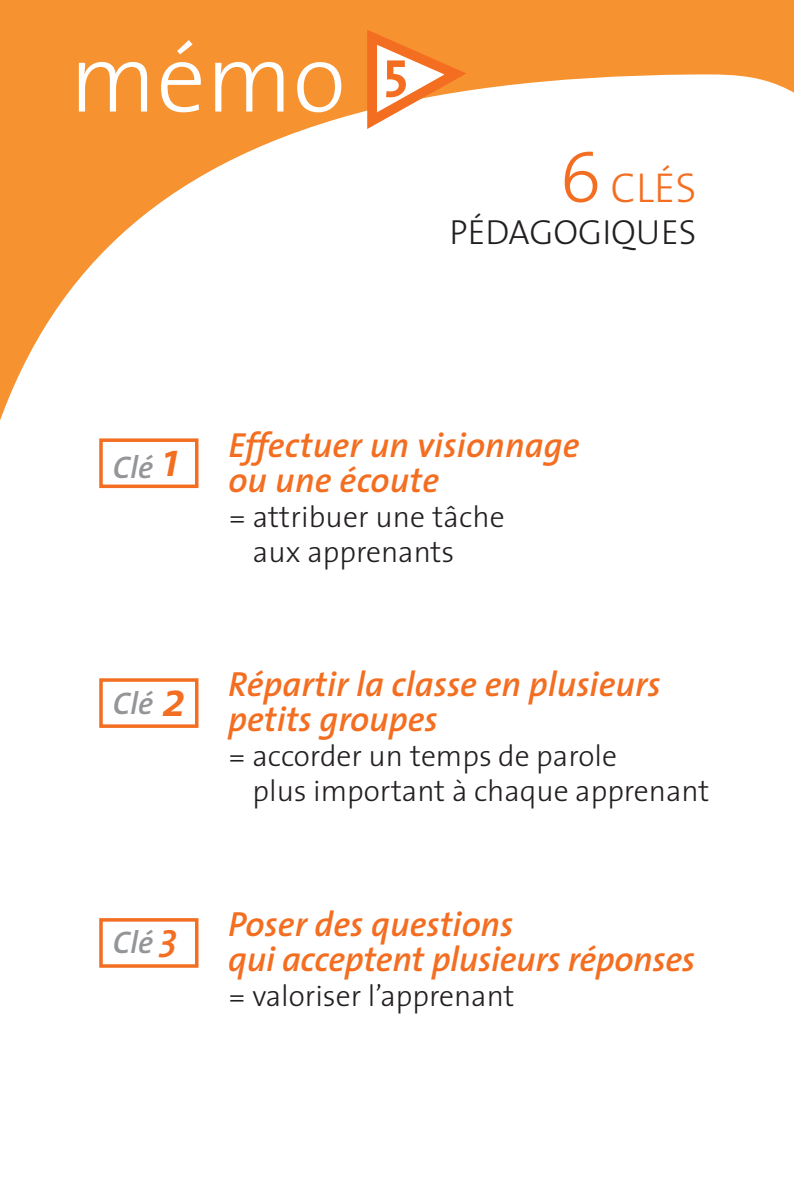
<style>
.page{position:relative;width:794px;height:1191px;background:#f69230}
.page>*{position:absolute;margin:0;border:0;box-sizing:border-box;transform-origin:0 0}
.t1{font:300 98px "The Sans";color:#fff}
.t2{font:42px "The Sans Light Caps";color:#f36e21}
.t3{font:italic 600 35px/35px "The Sans";color:#f36e21}
.t4{font:35px "The Sans Light Caps";color:#231f20}
.t5{font:italic 600 31.5px "The Sans";color:#939598}
.t6{font:300 29.75px/35px "The Sans";color:#231f20}
.s1{font-size:73.5px}
.s2{font-size:49px}
.s3{font-size:38.5px;color:#f36e21}
</style>
<div class="page">
<div style="left:0;top:74px;width:794px;height:1117px;background:#fff"></div>
<div style="left:101px;top:440px;width:96px;height:46px;background:#fff"></div>
<div style="left:99px;top:438px;width:99px;height:50px;border:4px solid #f36e21"></div>
<div style="left:101px;top:680px;width:96px;height:46px;background:#fff"></div>
<div style="left:99px;top:678px;width:99px;height:50px;border:4px solid #f36e21"></div>
<div style="left:101px;top:920px;width:96px;height:46px;background:#fff"></div>
<div style="left:99px;top:918px;width:99px;height:49px;border:4px solid #f36e21"></div>
<svg style="left:359px;top:30px;width:118px;height:104px"></svg>
<p class="t1" style="left:69px;top:-3px;width:340px">mémo <sup>5</sup></p>
<p class="t2" style="left:559px;top:153px;width:139px"><span class="s1">6</span> CLÉS</p>
<p class="t4" style="left:449px;top:203px;width:248px">PÉDAGOGIQUES</p>
<p class="t3" style="left:228px;top:426px;width:353px;text-indent:-116px"><sub>Clé</sub> <span class="s2">1</span> Effectuer un visionnage ou une écoute</p>
<p class="t6" style="left:253px;top:498px;width:253px;text-indent:-25px">= attribuer une tâche aux apprenants</p>
<p class="t3" style="left:228px;top:666px;width:434px;text-indent:-116px"><sub>Clé</sub> <span class="s2">2</span> Répartir la classe en plusieurs petits groupes</p>
<p class="t6" style="left:252px;top:738px;width:458px;text-indent:-24px">= accorder un temps de parole<br>plus important à chaque apprenant</p>
<p class="t5" style="left:113px;top:916px;width:67px">Clé <span class="s3">3</span></p>
<p class="t3" style="left:228px;top:906px;width:468px">Poser des questions<br>qui acceptent plusieurs réponses</p>
<p class="t6" style="left:228px;top:977px;width:288px">= valoriser l’apprenant</p>
</div>
